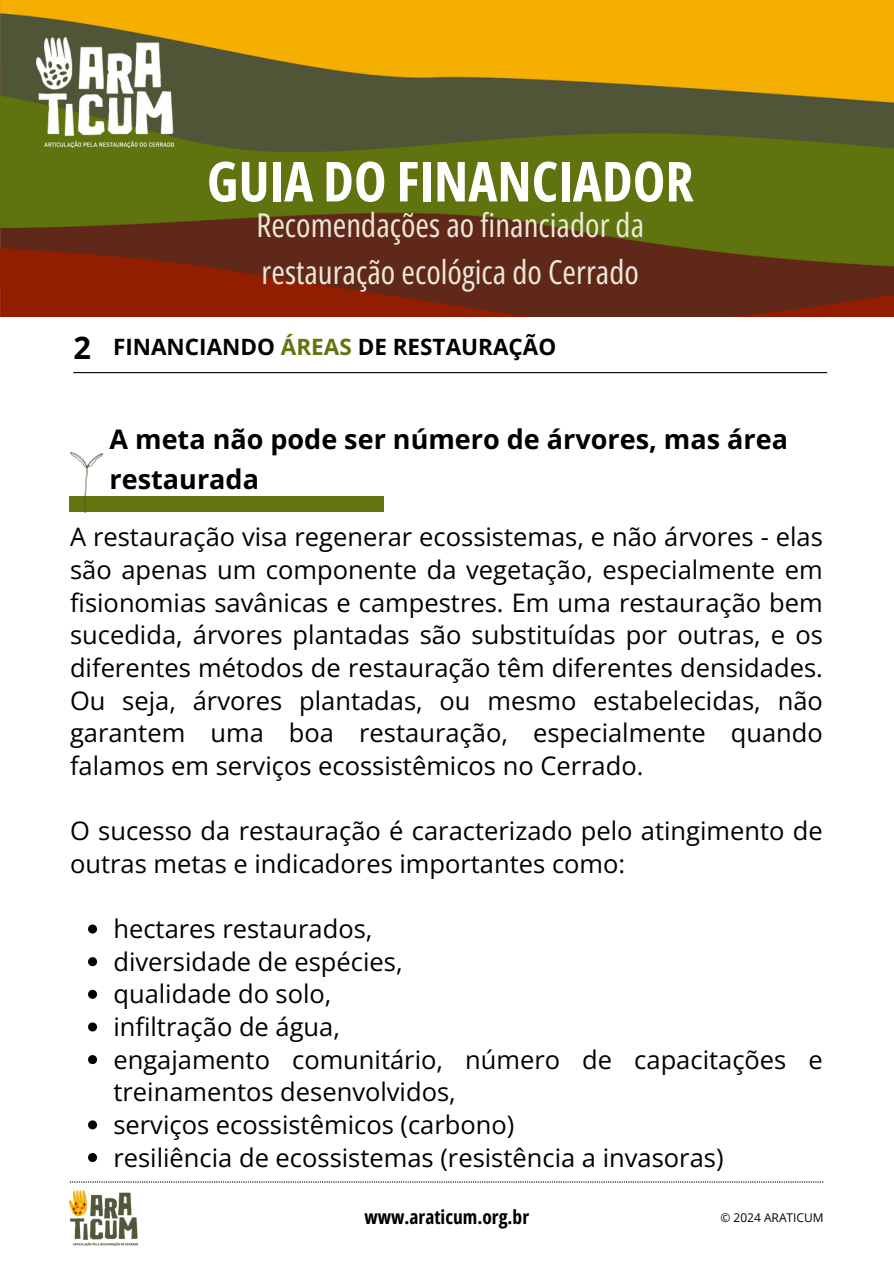
<style>
.page{position:relative;width:894px;height:1264px;background:#fff}
.page>*{position:absolute;margin:0;border:0;box-sizing:border-box;transform-origin:0 0}
.t1{font:700 55.05px "Open Sans Condensed";color:#fff}
.t2{font:32.85px/47.2px "Open Sans Condensed";color:#ede7d9}
.t3{font:700 30.75px "Open Sans";color:#000}
.t4{font:700 27px/39.3px "Open Sans";color:#000}
.t5{font:25.5px/32.7px "Open Sans";color:#000}
.t6{font:700 22.5px "Open Sans";color:#000}
.t7{font:700 19.5px "Open Sans Condensed";color:#000}
.t8{font:12px "Open Sans";color:#000}
.s1{color:#63740f}
</style>
<div class="page">
<svg style="left:70px;top:1181px;width:751px;height:1px"></svg>
<img style="left:70px;top:1190px;width:67px;height:55px">
<div style="left:70px;top:496px;width:314px;height:16px;background:#63740f"></div>
<img style="left:70px;top:452px;width:34px;height:60px">
<svg style="left:88px;top:924px;width:9px;height:9px"></svg>
<svg style="left:88px;top:957px;width:9px;height:9px"></svg>
<svg style="left:88px;top:989px;width:9px;height:9px"></svg>
<svg style="left:88px;top:1022px;width:9px;height:9px"></svg>
<svg style="left:88px;top:1055px;width:9px;height:9px"></svg>
<svg style="left:88px;top:1120px;width:9px;height:9px"></svg>
<svg style="left:88px;top:1153px;width:9px;height:8px"></svg>
<img style="left:0;top:0;width:893px;height:316px">
<img style="left:36px;top:37px;width:138px;height:110px">
<hr style="left:73px;top:372px;width:754px;height:1px;background:#000">
<h6 class="t1" style="left:207px;top:143px;width:488px">GUIA DO FINANCIADOR</h6>
<p class="t2" style="left:256px;top:201px;width:389px">Recomendações ao financiador da restauração ecológica do Cerrado</p>
<p class="t3" style="left:73px;top:326px;width:19px">2</p>
<p class="t6" style="left:113px;top:331px;width:444px">FINANCIANDO <span class="s1">ÁREAS</span> DE RESTAURAÇÃO</p>
<p class="t4" style="left:109px;top:419px;width:679px">A meta não pode ser número de árvores, mas área restaurada</p>
<h5 class="t5" style="left:70px;top:520px;width:754px;text-align:justify">A restauração visa regenerar ecossistemas, e não árvores - elas são apenas um componente da vegetação, especialmente em fisionomias savânicas e campestres. Em uma restauração bem sucedida, árvores plantadas são substituídas por outras, e os diferentes métodos de restauração têm diferentes densidades.<br>Ou seja, árvores plantadas, ou mesmo estabelecidas, não garantem uma boa restauração, especialmente quando falamos em serviços ecossistêmicos no Cerrado.</h5>
<h3 class="t5" style="left:70px;top:813px;width:754px">O sucesso da restauração é caracterizado pelo atingimento de outras metas e indicadores importantes como:</h3>
<p class="t5" style="left:113px;top:911px;width:260px">hectares restaurados,</p>
<h4 class="t5" style="left:113px;top:944px;width:290px">diversidade de espécies,</h4>
<h4 class="t5" style="left:113px;top:977px;width:219px">qualidade do solo,</h4>
<p class="t5" style="left:113px;top:1009px;width:228px">infiltração de água,</p>
<p class="t5" style="left:113px;top:1042px;width:710px">engajamento comunitário, número de capacitações e treinamentos desenvolvidos,</p>
<p class="t5" style="left:113px;top:1107px;width:402px">serviços ecossistêmicos (carbono)</p>
<p class="t5" style="left:113px;top:1140px;width:611px">resiliência de ecossistemas (resistência a invasoras)</p>
<p class="t7" style="left:364px;top:1203px;width:166px">www.araticum.org.br</p>
<p class="t8" style="left:720px;top:1209px;width:105px">© 2024 ARATICUM</p>
</div>
